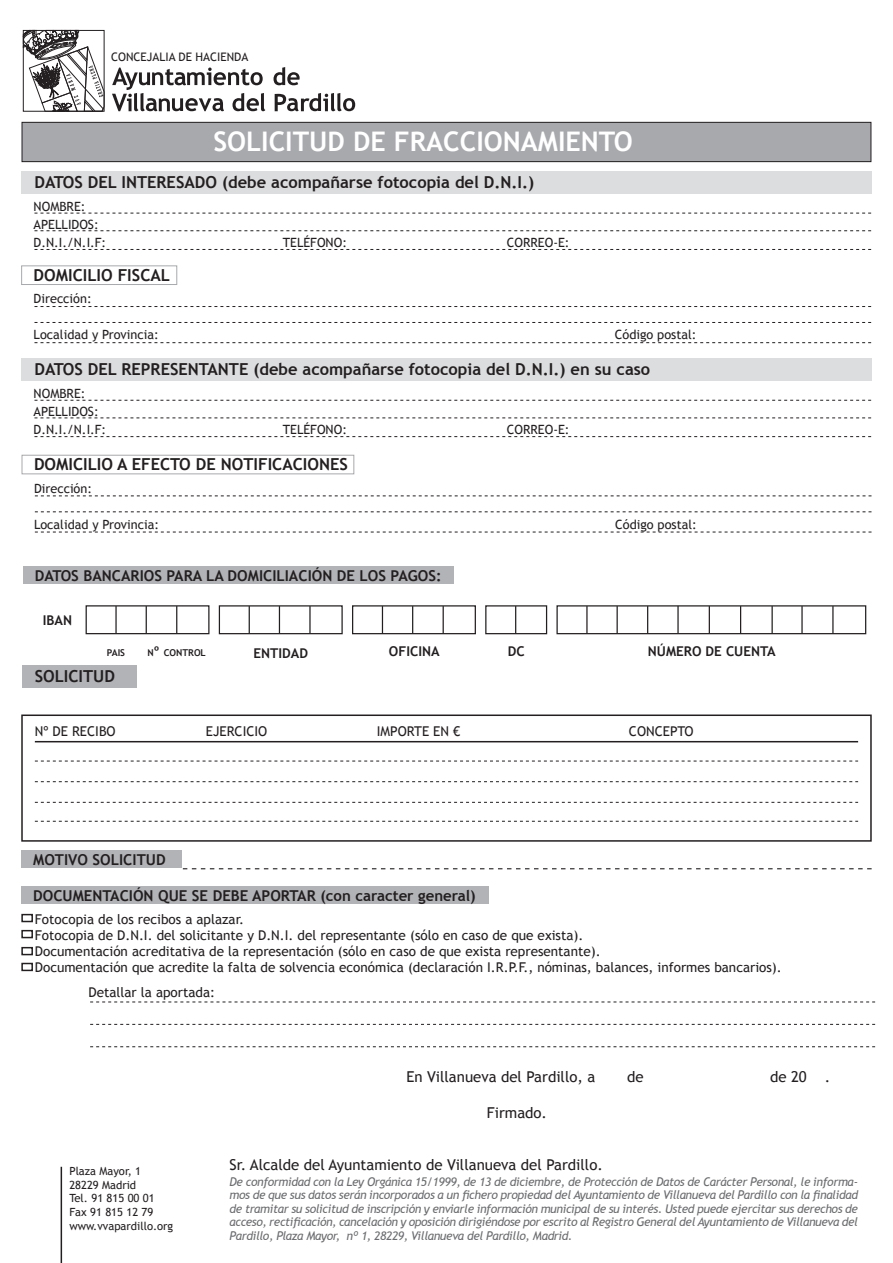
<style>
.page{position:relative;width:893px;height:1263px;background:#fff}
.page>*{position:absolute;margin:0;border:0;box-sizing:border-box;transform-origin:0 0}
.t1{font:700 27px "Trebuchet MS";color:#fff}
.t2{font:700 16.5px "Trebuchet MS";color:#231f20}
.t3{font:700 15px "Trebuchet MS";color:#231f20}
.t4{font:15px "Trebuchet MS";color:#231f20}
.t5{font:13.5px/16.2px "Trebuchet MS";color:#231f20}
.t6{font:700 13.5px "Trebuchet MS";color:#231f20}
.t7{font:12.75px/18px "Trebuchet MS";color:#231f20}
.t8{font:italic 12px/13.5px "Trebuchet MS";letter-spacing:-.03em;color:#6c6d70;text-align:justify}
.t9{font:11.7px "Trebuchet MS";color:#231f20}
.t10{font:11.25px/13.5px "Trebuchet MS";color:#231f20}
.t11{font:700 9.45px "Trebuchet MS";color:#231f20}
.s1{font-size:13.5px}
</style>
<div class="page">
<div style="left:22px;top:122px;width:849px;height:40px;background:#a8a9ad"></div>
<div style="left:22px;top:122px;width:849px;height:40px;border:1px solid #231f20"></div>
<svg style="left:275px;top:93px;width:80px;height:18px"></svg>
<svg style="left:274px;top:67px;width:26px;height:18px"></svg>
<svg style="left:112px;top:68px;width:153px;height:43px"></svg>
<svg style="left:22px;top:29px;width:83px;height:83px"></svg>
<div style="left:23px;top:566px;width:431px;height:18px;background:#b2b3b7"></div>
<hr style="left:61px;top:1167px;width:1px;height:96px;background:#231f20">
<div style="left:21px;top:886px;width:468px;height:18px;background:#b2b3b7"></div>
<div style="left:21px;top:914px;width:12px;height:8px;border:2px solid #231f20"></div>
<div style="left:21px;top:930px;width:12px;height:8px;border:2px solid #231f20"></div>
<div style="left:21px;top:947px;width:12px;height:8px;border:2px solid #231f20"></div>
<div style="left:21px;top:963px;width:12px;height:8px;border:2px solid #231f20"></div>
<svg style="left:90px;top:1001px;width:785px;height:1px"></svg>
<svg style="left:90px;top:1024px;width:785px;height:1px"></svg>
<svg style="left:90px;top:1046px;width:785px;height:1px"></svg>
<div style="left:21px;top:850px;width:160px;height:18px;background:#b2b3b7"></div>
<svg style="left:183px;top:868px;width:689px;height:1px"></svg>
<div style="left:22px;top:665px;width:114px;height:22px;background:#b2b3b7"></div>
<div style="left:21px;top:714px;width:851px;height:128px;border:2px solid #231f20"></div>
<svg style="left:35px;top:761px;width:823px;height:1px"></svg>
<svg style="left:35px;top:781px;width:823px;height:1px"></svg>
<svg style="left:35px;top:802px;width:823px;height:1px"></svg>
<svg style="left:35px;top:821px;width:823px;height:1px"></svg>
<hr style="left:35px;top:741px;width:823px;height:1px;background:#231f20">
<div style="left:219px;top:605px;width:124px;height:29px;border:1px solid #231f20"></div>
<svg style="left:249px;top:606px;width:1px;height:27px"></svg>
<svg style="left:279px;top:606px;width:1px;height:27px"></svg>
<hr style="left:309px;top:606px;width:2px;height:27px;background:#231f20">
<div style="left:352px;top:605px;width:124px;height:29px;border:1px solid #231f20"></div>
<svg style="left:382px;top:606px;width:1px;height:27px"></svg>
<svg style="left:412px;top:606px;width:1px;height:27px"></svg>
<svg style="left:443px;top:606px;width:1px;height:27px"></svg>
<div style="left:485px;top:605px;width:62px;height:29px;border:1px solid #231f20"></div>
<svg style="left:515px;top:606px;width:1px;height:27px"></svg>
<div style="left:556px;top:605px;width:310px;height:29px;border:1px solid #231f20"></div>
<hr style="left:586px;top:606px;width:2px;height:27px;background:#231f20">
<hr style="left:616px;top:606px;width:2px;height:27px;background:#231f20">
<svg style="left:647px;top:606px;width:1px;height:27px"></svg>
<svg style="left:709px;top:606px;width:1px;height:27px"></svg>
<svg style="left:740px;top:606px;width:1px;height:27px"></svg>
<hr style="left:771px;top:606px;width:2px;height:27px;background:#231f20">
<hr style="left:801px;top:606px;width:2px;height:27px;background:#231f20">
<svg style="left:832px;top:606px;width:1px;height:27px"></svg>
<hr style="left:677px;top:606px;width:2px;height:27px;background:#231f20">
<div style="left:86px;top:605px;width:123px;height:29px;border:1px solid #231f20"></div>
<hr style="left:115px;top:606px;width:2px;height:27px;background:#231f20">
<svg style="left:146px;top:606px;width:1px;height:27px"></svg>
<svg style="left:176px;top:606px;width:1px;height:27px"></svg>
<div style="left:21px;top:265px;width:156px;height:20px;border:1px solid #a8a9ad"></div>
<svg style="left:34px;top:306px;width:837px;height:1px"></svg>
<svg style="left:34px;top:322px;width:837px;height:1px"></svg>
<svg style="left:34px;top:342px;width:837px;height:1px"></svg>
<div style="left:21px;top:171px;width:850px;height:22px;background:#dcdddf"></div>
<svg style="left:34px;top:213px;width:837px;height:1px"></svg>
<svg style="left:34px;top:230px;width:837px;height:1px"></svg>
<svg style="left:34px;top:249px;width:837px;height:1px"></svg>
<div style="left:21px;top:358px;width:850px;height:22px;background:#dcdddf"></div>
<svg style="left:34px;top:400px;width:837px;height:1px"></svg>
<svg style="left:34px;top:417px;width:837px;height:1px"></svg>
<svg style="left:34px;top:436px;width:837px;height:1px"></svg>
<div style="left:22px;top:455px;width:332px;height:19px;border:1px solid #a8a9ad"></div>
<svg style="left:35px;top:495px;width:837px;height:1px"></svg>
<svg style="left:35px;top:511px;width:837px;height:1px"></svg>
<svg style="left:35px;top:532px;width:837px;height:1px"></svg>
<p class="t9" style="left:111px;top:50px;width:139px">CONCEJALIA DE HACIENDA</p>
<h1 class="t1" style="left:214px;top:124px;width:421px">SOLICITUD DE FRACCIONAMIENTO</h1>
<h2 class="t2" style="left:34px;top:171px;width:501px">DATOS DEL INTERESADO (debe acompañarse fotocopia del D.N.I.)</h2>
<p class="t7" style="left:34px;top:198px;width:74px">NOMBRE:<br>APELLIDOS:<br>D.N.I./N.I.F:</p>
<p class="t7" style="left:283px;top:234px;width:66px">TELÉFONO:</p>
<p class="t7" style="left:507px;top:234px;width:64px">CORREO-E:</p>
<h2 class="t2" style="left:34px;top:265px;width:138px">DOMICILIO FISCAL</h2>
<p class="t7" style="left:34px;top:290px;width:60px">Dirección:</p>
<p class="t7" style="left:34px;top:326px;width:127px">Localidad y Provincia:</p>
<p class="t7" style="left:615px;top:326px;width:83px">Código postal:</p>
<h2 class="t2" style="left:34px;top:359px;width:617px">DATOS DEL REPRESENTANTE (debe acompañarse fotocopia del D.N.I.) en su caso</h2>
<p class="t7" style="left:34px;top:385px;width:74px">NOMBRE:<br>APELLIDOS:<br>D.N.I./N.I.F:</p>
<p class="t7" style="left:283px;top:421px;width:66px">TELÉFONO:</p>
<p class="t7" style="left:507px;top:421px;width:64px">CORREO-E:</p>
<h2 class="t2" style="left:34px;top:454px;width:315px">DOMICILIO A EFECTO DE NOTIFICACIONES</h2>
<p class="t7" style="left:34px;top:479px;width:60px">Dirección:</p>
<p class="t7" style="left:34px;top:515px;width:127px">Localidad y Provincia:</p>
<p class="t7" style="left:615px;top:515px;width:83px">Código postal:</p>
<p class="t3" style="left:35px;top:566px;width:408px">DATOS BANCARIOS PARA LA DOMICILIACIÓN DE LOS PAGOS:</p>
<p class="t6" style="left:43px;top:611px;width:31px">IBAN</p>
<p class="t11" style="left:107px;top:647px;width:20px">PAIS</p>
<p class="t11" style="left:148px;top:647px;width:60px">N<span class="s1">º</span> CONTROL</p>
<h2 class="t2" style="left:35px;top:666px;width:82px">SOLICITUD</h2>
<p class="t6" style="left:253px;top:644px;width:56px">ENTIDAD</p>
<p class="t6" style="left:389px;top:643px;width:52px">OFICINA</p>
<p class="t6" style="left:508px;top:643px;width:18px">DC</p>
<p class="t6" style="left:648px;top:643px;width:129px">NÚMERO DE CUENTA</p>
<p class="t5" style="left:35px;top:723px;width:82px">Nº DE RECIBO</p>
<p class="t5" style="left:206px;top:723px;width:63px">EJERCICIO</p>
<p class="t5" style="left:377px;top:723px;width:85px">IMPORTE EN €</p>
<p class="t5" style="left:629px;top:723px;width:66px">CONCEPTO</p>
<p class="t3" style="left:33px;top:850px;width:134px">MOTIVO SOLICITUD</p>
<p class="t3" style="left:33px;top:886px;width:444px">DOCUMENTACIÓN QUE SE DEBE APORTAR (con caracter general)</p>
<p class="t5" style="left:35px;top:911px;width:748px">Fotocopia de los recibos a aplazar.<br>Fotocopia de D.N.I. del solicitante y D.N.I. del representante (sólo en caso de que exista).<br>Documentación acreditativa de la representación (sólo en caso de que exista representante).<br>Documentación que acredite la falta de solvencia económica (declaración I.R.P.F., nóminas, balances, informes bancarios).</p>
<p class="t5" style="left:88px;top:984px;width:128px">Detallar la aportada:</p>
<p class="t10" style="left:69px;top:1165px;width:105px">Plaza Mayor, 1<br>28229 Madrid<br>Tel. 91 815 00 01<br>Fax 91 815 12 79 www.vvapardillo.org</p>
<p class="t4" style="left:406px;top:1068px;width:190px">En Villanueva del Pardillo, a</p>
<p class="t4" style="left:627px;top:1068px;width:18px">de</p>
<p class="t4" style="left:770px;top:1068px;width:62px">de 20 .</p>
<p class="t4" style="left:487px;top:1104px;width:62px">Firmado.</p>
<p class="t4" style="left:230px;top:1156px;width:375px">Sr. Alcalde del Ayuntamiento de Villanueva del Pardillo.</p>
<p class="t8" style="left:230px;top:1175px;width:630px">De conformidad con la Ley Orgánica 15/1999, de 13 de diciembre, de Protección de Datos de Carácter Personal, le informa&shy;mos de que sus datos serán incorporados a un fichero propiedad del Ayuntamiento de Villanueva del Pardillo con la finalidad de tramitar su solicitud de inscripción y enviarle información municipal de su interés. Usted puede ejercitar sus derechos de acceso, rectificación, cancelación y oposición dirigiéndose por escrito al Registro General del Ayuntamiento de Villanueva del Pardillo, Plaza Mayor, nº 1, 28229, Villanueva del Pardillo, Madrid.</p>
</div>
